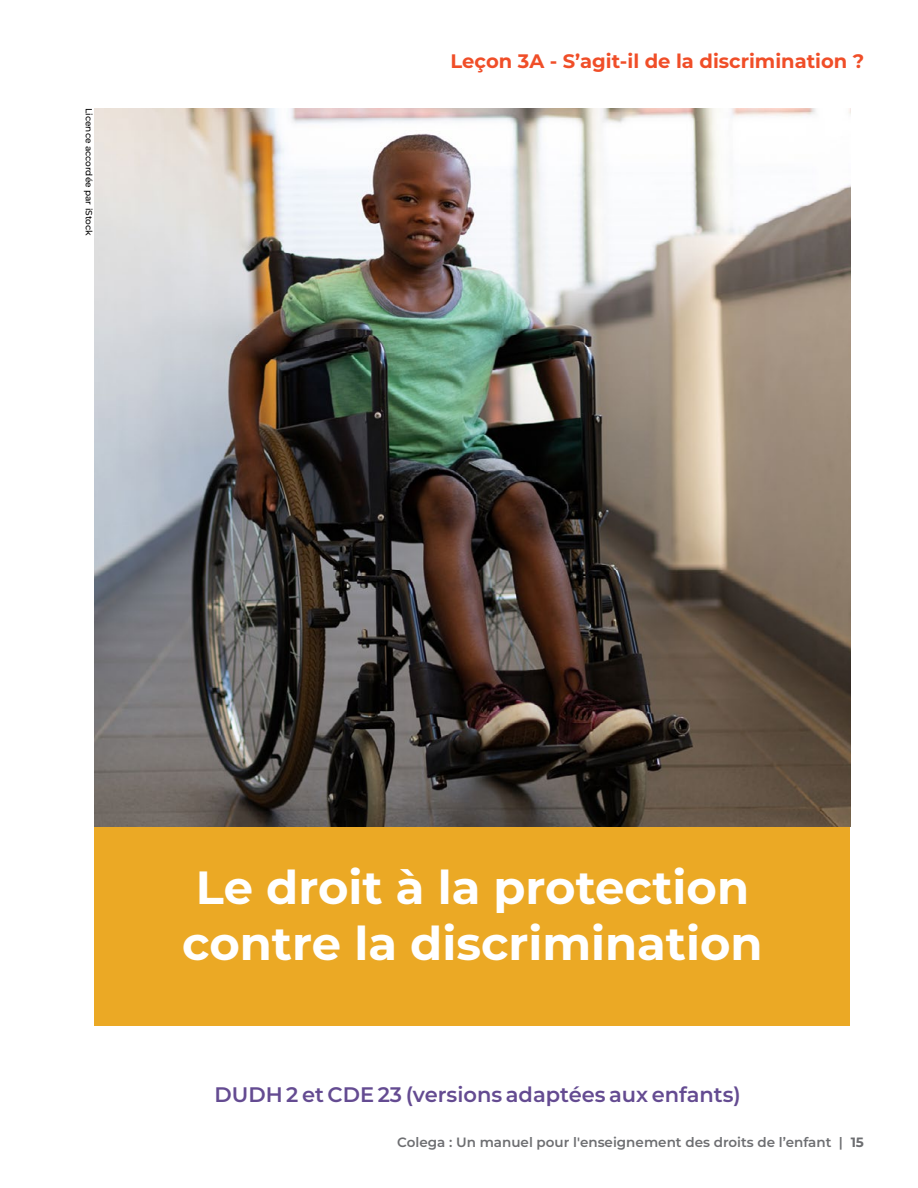
<style>
.page{position:relative;width:918px;height:1188px;background:#fff}
.page>*{position:absolute;margin:0;border:0;box-sizing:border-box;transform-origin:0 0}
.t1{font:700 46.5px/55.8px "Montserrat";color:#fff}
.t2{font:600 21px "Montserrat";color:#644b91}
.t3{font:700 19.5px "Montserrat";color:#f04e28}
.t4{font:600 13.5px "Montserrat";color:#6d6e71}
.t5{font:500 9px "Montserrat";color:#000}
.s1{font-weight:700}
</style>
<div class="page">
<div style="left:94px;top:810px;width:756px;height:216px;background:#eba925"></div>
<img style="left:94px;top:108px;width:756px;height:719px">
<p class="t5" style="left:95px;top:108px;width:129px;rotate:90deg">Licence accordée par iStock</p>
<h3 class="t3" style="left:451px;top:47px;width:415px">Leçon 3A - S’agit-il de la discrimination ?</h3>
<h1 class="t1" style="left:182px;top:857px;width:582px">Le droit à la protection contre la discrimination</h1>
<h2 class="t2" style="left:214px;top:1080px;width:528px">DUDH 2 et CDE 23 (versions adaptées aux enfants)</h2>
<p class="t4" style="left:397px;top:1133px;width:468px">Colega : Un manuel pour l'enseignement des droits de l’enfant | <span class="s1">15</span></p>
</div>
